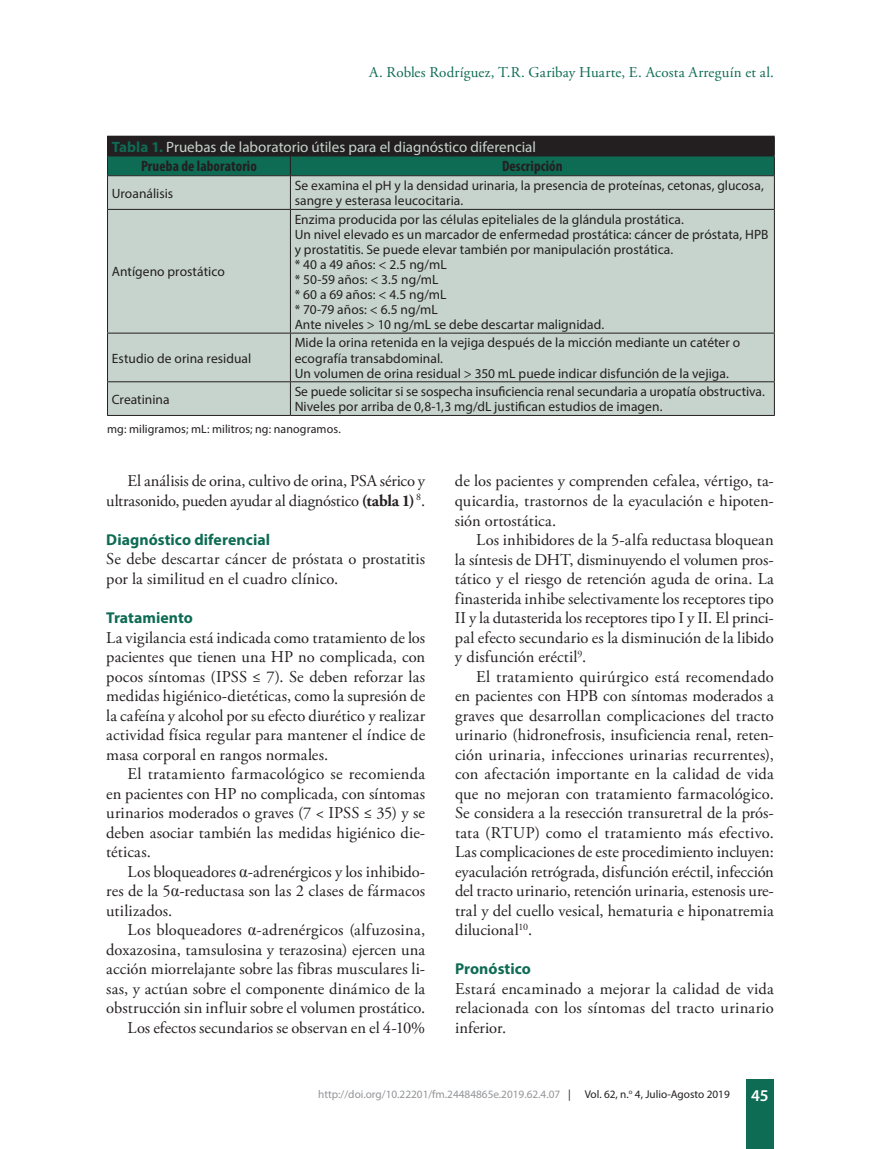
<style>
.page{position:relative;width:893px;height:1149px;background:#fff}
.page>*{position:absolute;margin:0;border:0;box-sizing:border-box;transform-origin:0 0}
.t1{font:16.5px/19.5px "Adobe Garamond Pro";color:#231f20;text-align:justify}
.t2{font:600 16.5px "Myriad Pro";color:#fff}
.t3{font:700 15.75px "Myriad Pro";letter-spacing:.005em;color:#0e6b54}
.t4{font:15px/19.8px "Myriad Pro";color:#c7d4ce}
.t5{font:15px "Adobe Garamond Pro";letter-spacing:.01em;color:#0e6b54}
.t6{font:700 condensed 15px "Myriad Pro";letter-spacing:.01em;color:#231f20}
.t7{font:13.5px/15px "Myriad Pro";color:#231f20}
.t8{font:12px "Myriad Pro";letter-spacing:.005em;color:#231f20}
.t9{font:11.25px "Myriad Pro";color:#939598}
.t10{font:11.25px "Myriad Pro";color:#231f20}
.s1{font-weight:700;color:#0e6b54}
.s2{font-weight:700;font-stretch:condensed;color:#231f20}
.s3{font-weight:700}
.s4{font-family:"Times New Roman"}
</style>
<div class="page">
<div style="left:746px;top:1078px;width:28px;height:70px;background:#0e6b54"></div>
<div style="left:108px;top:176px;width:666px;height:239px;background:#c7d4ce"></div>
<hr style="left:107px;top:209px;width:183px;height:1px;background:#231f20">
<hr style="left:290px;top:209px;width:485px;height:1px;background:#231f20">
<hr style="left:107px;top:332px;width:183px;height:1px;background:#231f20">
<hr style="left:290px;top:332px;width:485px;height:1px;background:#231f20">
<hr style="left:107px;top:381px;width:183px;height:1px;background:#231f20">
<hr style="left:290px;top:381px;width:485px;height:1px;background:#231f20">
<hr style="left:290px;top:176px;width:1px;height:33px;background:#231f20">
<hr style="left:290px;top:210px;width:1px;height:122px;background:#231f20">
<hr style="left:290px;top:333px;width:1px;height:48px;background:#231f20">
<hr style="left:290px;top:382px;width:1px;height:33px;background:#231f20">
<svg style="left:107px;top:136px;width:668px;height:40px"></svg>
<hr style="left:107px;top:176px;width:1px;height:33px;background:#231f20">
<hr style="left:774px;top:176px;width:1px;height:33px;background:#231f20">
<hr style="left:107px;top:210px;width:1px;height:122px;background:#231f20">
<hr style="left:774px;top:210px;width:1px;height:122px;background:#231f20">
<hr style="left:107px;top:333px;width:1px;height:48px;background:#231f20">
<hr style="left:774px;top:333px;width:1px;height:48px;background:#231f20">
<hr style="left:107px;top:382px;width:1px;height:33px;background:#231f20">
<hr style="left:774px;top:382px;width:1px;height:33px;background:#231f20">
<hr style="left:107px;top:415px;width:183px;height:1px;background:#231f20">
<hr style="left:290px;top:415px;width:485px;height:1px;background:#231f20">
<p class="t5" style="left:369px;top:63px;width:406px">A. Robles Rodríguez, T.R. Garibay Huarte, E. Acosta Arreguín et al.</p>
<p class="t4" style="left:141px;top:136px;width:396px;text-indent:-29px"><span class="s1">Tabla 1.</span> Pruebas de laboratorio útiles para el diagnóstico diferencial<br><span class="s2">Prueba de laboratorio</span></p>
<p class="t6" style="left:502px;top:157px;width:62px">Descripción</p>
<p class="t7" style="left:112px;top:185px;width:63px">Uroanálisis</p>
<p class="t7" style="left:295px;top:178px;width:471px">Se examina el pH y la densidad urinaria, la presencia de proteínas, cetonas, glucosa, sangre y esterasa leucocitaria.</p>
<p class="t7" style="left:112px;top:264px;width:114px">Antígeno prostático</p>
<p class="t7" style="left:112px;top:350px;width:141px">Estudio de orina residual</p>
<p class="t7" style="left:295px;top:211px;width:475px">Enzima producida por las células epiteliales de la glándula prostática.<br>Un nivel elevado es un marcador de enfermedad prostática: cáncer de próstata, HPB y prostatitis. Se puede elevar también por manipulación prostática.<br>* 40 a 49 años: &lt; 2.5 ng/mL<br>* 50-59 años: &lt; 3.5 ng/mL<br>* 60 a 69 años: &lt; 4.5 ng/mL<br>* 70-79 años: &lt; 6.5 ng/mL<br>Ante niveles &gt; 10 ng/mL se debe descartar malignidad.</p>
<p class="t7" style="left:295px;top:335px;width:447px">Mide la orina retenida en la vejiga después de la micción mediante un catéter o ecografía transabdominal.<br>Un volumen de orina residual &gt; 350 mL puede indicar disfunción de la vejiga.</p>
<p class="t7" style="left:112px;top:391px;width:59px">Creatinina</p>
<p class="t7" style="left:295px;top:384px;width:472px">Se puede solicitar si se sospecha insuficiencia renal secundaria a uropatía obstructiva.<br>Niveles por arriba de 0,8-1,3 mg/dL justifican estudios de imagen.</p>
<p class="t8" style="left:107px;top:422px;width:235px">mg: miligramos; mL: militros; ng: nanogramos.</p>
<p class="t1" style="left:106px;top:472px;width:320px;text-align:right">El análisis de orina, cultivo de orina, PSA sérico y ultrasonido, pueden ayudar al diagnóstico <span class="s3">(tabla 1)</span> <sup>8</sup>.</p>
<p class="t3" style="left:106px;top:529px;width:165px">Diagnóstico diferencial</p>
<p class="t1" style="left:106px;top:550px;width:320px">Se debe descartar cáncer de próstata o prostatitis por la similitud en el cuadro clínico.</p>
<p class="t3" style="left:106px;top:607px;width:88px">Tratamiento</p>
<p class="t1" style="left:106px;top:628px;width:320px">La vigilancia está indicada como tratamiento de los pacientes que tienen una HP no complicada, con pocos síntomas (IPSS ≤ 7). Se deben reforzar las medidas higiénico-dietéticas, como la supresión de la cafeína y alcohol por su efecto diurético y realizar actividad física regular para mantener el índice de masa corporal en rangos normales.</p>
<p class="t1" style="left:106px;top:764px;width:321px;text-indent:21px">El tratamiento farmacológico se recomienda en pacientes con HP no complicada, con síntomas urinarios moderados o graves (7 &lt; IPSS ≤ 35) y se deben asociar también las medidas higiénico die&shy;téticas.</p>
<p class="t1" style="left:106px;top:862px;width:320px;text-indent:21px">Los bloqueadores <span class="s4">α</span>-adrenérgicos y los inhibido&shy;res de la 5<span class="s4">α</span>-reductasa son las 2 clases de fármacos utilizados.</p>
<p class="t1" style="left:106px;top:920px;width:321px;text-align:right">Los bloqueadores <span class="s4">α</span>-adrenérgicos (alfuzosina, doxazosina, tamsulosina y terazosina) ejercen una acción miorrelajante sobre las fibras musculares li&shy;sas, y actúan sobre el componente dinámico de la obstrucción sin influir sobre el volumen prostático.<br>Los efectos secundarios se observan en el 4-10%</p>
<p class="t1" style="left:455px;top:472px;width:320px">de los pacientes y comprenden cefalea, vértigo, ta&shy;quicardia, trastornos de la eyaculación e hipoten&shy;sión ortostática.</p>
<p class="t1" style="left:455px;top:530px;width:321px;text-indent:21px">Los inhibidores de la 5-alfa reductasa bloquean la síntesis de DHT, disminuyendo el volumen pros&shy;tático y el riesgo de retención aguda de orina. La finasterida inhibe selectivamente los receptores tipo II y la dutasterida los receptores tipo I y II. El princi&shy;pal efecto secundario es la disminución de la libido y disfunción eréctil<sup>9</sup>.</p>
<p class="t1" style="left:455px;top:667px;width:321px;text-indent:21px">El tratamiento quirúrgico está recomendado en pacientes con HPB con síntomas moderados a graves que desarrollan complicaciones del tracto urinario (hidronefrosis, insuficiencia renal, reten&shy;ción urinaria, infecciones urinarias recurrentes), con afectación importante en la calidad de vida que no mejoran con tratamiento farmacológico.<br>Se considera a la resección transuretral de la prós&shy;tata (RTUP) como el tratamiento más efectivo.<br>Las complicaciones de este procedimiento incluyen: eyaculación retrógrada, disfunción eréctil, infección del tracto urinario, retención urinaria, estenosis ure&shy;tral y del cuello vesical, hematuria e hiponatremia dilucional<sup>10</sup>.</p>
<p class="t3" style="left:455px;top:958px;width:78px">Pronóstico</p>
<p class="t1" style="left:455px;top:979px;width:321px">Estará encaminado a mejorar la calidad de vida relacionada con los síntomas del tracto urinario inferior.</p>
<p class="t9" style="left:318px;top:1086px;width:243px">http://doi.org/10.22201/fm.24484865e.2019.62.4.07</p>
<p class="t10" style="left:568px;top:1086px;width:163px">| Vol. 62, n.<sup>o</sup> 4, Julio-Agosto 2019</p>
<p class="t2" style="left:751px;top:1084px;width:19px">45</p>
</div>
